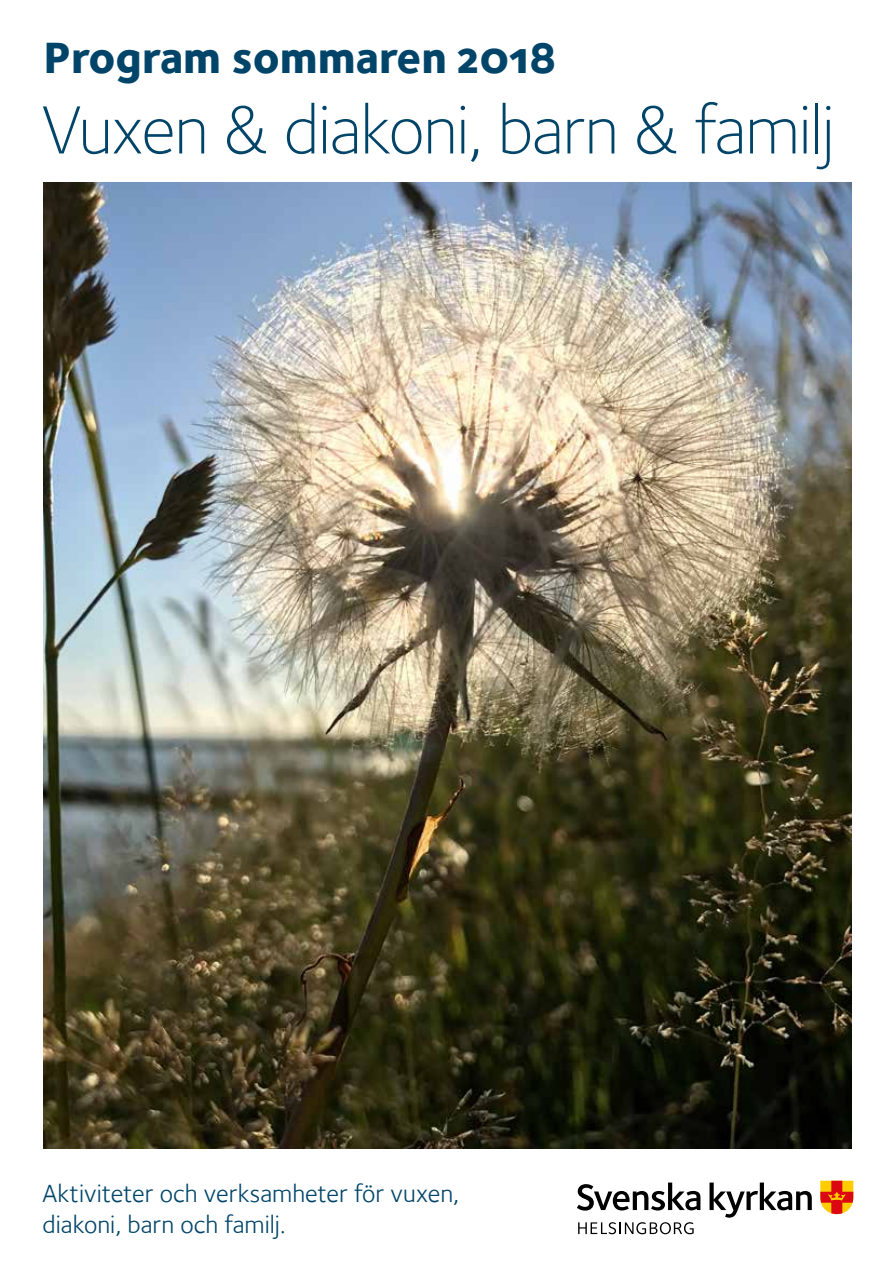
<style>
.page{position:relative;width:893px;height:1263px;background:#fff}
.page>*{position:absolute;margin:0;border:0;box-sizing:border-box;transform-origin:0 0}
.t1{font:70.5px "Foundry Sterling Light OSF";letter-spacing:-.02em;color:#004569}
.t2{font:45px "Foundry Sterling Extra Bold OSF";color:#004569}
.t3{font:25.5px/30.6px "Foundry Sterling Book OSF";color:#004569}
</style>
<div class="page">
<img style="left:44px;top:183px;width:808px;height:965px">
<svg style="left:577px;top:1182px;width:123px;height:28px"></svg>
<svg style="left:709px;top:1182px;width:103px;height:36px"></svg>
<svg style="left:820px;top:1181px;width:33px;height:33px"></svg>
<svg style="left:578px;top:1222px;width:116px;height:12px"></svg>
<h2 class="t2" style="left:44px;top:30px;width:514px">Program sommaren 2018</h2>
<h1 class="t1" style="left:41px;top:89px;width:795px">Vuxen &amp; diakoni, barn &amp; familj</h1>
<p class="t3" style="left:43px;top:1178px;width:418px">Aktiviteter och verksamheter för vuxen, diakoni, barn och familj.</p>
</div>
